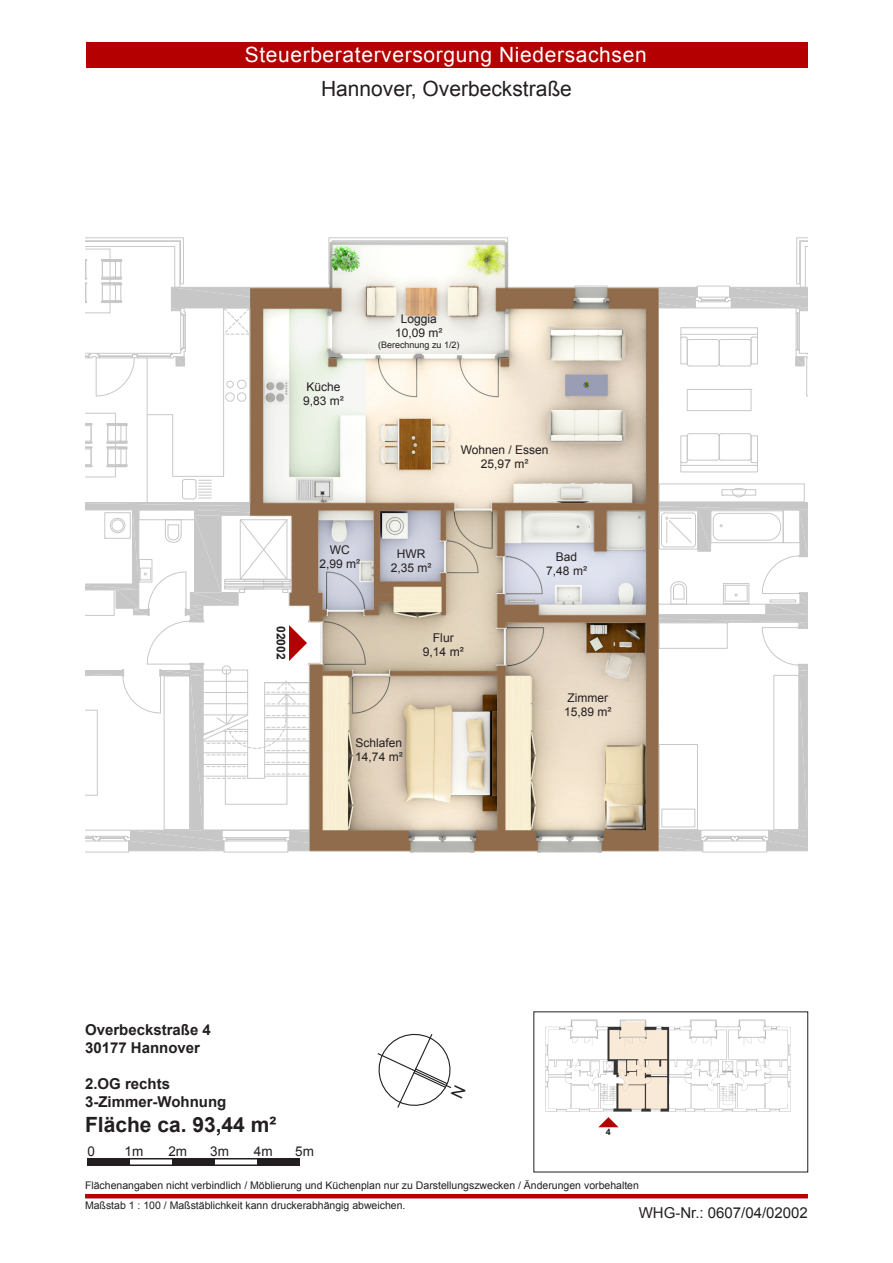
<style>
.page{position:relative;width:893px;height:1263px;background:#fff}
.page>*{position:absolute;margin:0;border:0;box-sizing:border-box;transform-origin:0 0}
.t1{font:21px "Arial";letter-spacing:.03em;color:#fff}
.t2{font:21px "Arial";color:#231f20}
.t3{font:700 21px "Arial";color:#231f20}
.t4{font:700 15px "Arial";color:#231f20}
.t5{font:15px "Arial";color:#231f20}
.t6{font:13.5px "Arial";color:#231f20}
.t7{font:12.15px "Arial";color:#231f20}
.t8{font:12px "Arial";color:#231f20}
.t9{font:700 12px "Arial";color:#231f20}
.t10{font:10.5px "Arial";color:#231f20}
.t11{font:9px "Arial";color:#231f20}
.t12{font:700 9px "Arial";color:#231f20}
</style>
<div class="page">
<div style="left:87px;top:1158px;width:43px;height:8px;background:#231f20"></div>
<hr style="left:87px;top:1158px;width:213px;height:1px;background:#231f20">
<hr style="left:87px;top:1164px;width:213px;height:2px;background:#231f20">
<div style="left:172px;top:1158px;width:43px;height:8px;background:#231f20"></div>
<div style="left:257px;top:1158px;width:43px;height:8px;background:#231f20"></div>
<hr style="left:85px;top:1194px;width:723px;height:4px;background:#b60300">
<div style="left:86px;top:43px;width:721px;height:25px;background:#b40000"></div>
<img style="left:534px;top:1012px;width:274px;height:160px">
<svg style="left:85px;top:238px;width:723px;height:614px"></svg>
<svg style="left:598px;top:1117px;width:21px;height:10px"></svg>
<svg style="left:377px;top:1033px;width:75px;height:75px"></svg>
<h1 class="t1" style="left:245px;top:41px;width:404px">Steuerberaterversorgung Niedersachsen</h1>
<h1 class="t2" style="left:321px;top:75px;width:252px">Hannover, Overbeckstraße</h1>
<p class="t8" style="left:307px;top:379px;width:36px">Küche</p>
<p class="t8" style="left:303px;top:393px;width:42px">9,83 m²</p>
<p class="t8" style="left:401px;top:311px;width:38px">Loggia</p>
<p class="t8" style="left:395px;top:325px;width:49px">10,09 m²</p>
<p class="t11" style="left:378px;top:339px;width:83px">(Berechnung zu 1/2)</p>
<p class="t8" style="left:461px;top:441px;width:89px">Wohnen / Essen</p>
<p class="t8" style="left:481px;top:456px;width:49px">25,97 m²</p>
<p class="t9" style="left:289px;top:626px;width:35px;rotate:90deg">02002</p>
<p class="t8" style="left:330px;top:541px;width:21px">WC</p>
<p class="t8" style="left:320px;top:556px;width:42px">2,99 m²</p>
<p class="t8" style="left:397px;top:546px;width:30px">HWR</p>
<p class="t8" style="left:391px;top:560px;width:42px">2,35 m²</p>
<p class="t7" style="left:433px;top:629px;width:22px">Flur</p>
<p class="t7" style="left:423px;top:644px;width:43px">9,14 m²</p>
<p class="t8" style="left:356px;top:735px;width:48px">Schlafen</p>
<p class="t8" style="left:355px;top:749px;width:49px">14,74 m²</p>
<p class="t8" style="left:556px;top:549px;width:23px">Bad</p>
<p class="t8" style="left:546px;top:563px;width:42px">7,48 m²</p>
<p class="t8" style="left:568px;top:690px;width:42px">Zimmer</p>
<p class="t8" style="left:564px;top:704px;width:49px">15,89 m²</p>
<p class="t4" style="left:85px;top:1019px;width:127px">Overbeckstraße 4</p>
<p class="t4" style="left:85px;top:1037px;width:117px">30177 Hannover</p>
<p class="t4" style="left:85px;top:1073px;width:87px">2.OG rechts</p>
<p class="t4" style="left:85px;top:1091px;width:143px">3-Zimmer-Wohnung</p>
<p class="t3" style="left:85px;top:1110px;width:193px">Fläche ca. 93,44 m²</p>
<p class="t12" style="left:606px;top:1126px;width:7px">4</p>
<p class="t6" style="left:87px;top:1142px;width:9px">0</p>
<p class="t6" style="left:125px;top:1142px;width:20px">1m</p>
<p class="t6" style="left:168px;top:1142px;width:20px">2m</p>
<p class="t6" style="left:210px;top:1142px;width:20px">3m</p>
<p class="t6" style="left:254px;top:1142px;width:20px">4m</p>
<p class="t6" style="left:295px;top:1142px;width:20px">5m</p>
<p class="t10" style="left:85px;top:1179px;width:555px">Flächenangaben nicht verbindlich / Möblierung und Küchenplan nur zu Darstellungszwecken / Änderungen vorbehalten</p>
<p class="t10" style="left:85px;top:1198px;width:322px">Maßstab 1 : 100 / Maßstäblichkeit kann druckerabhängig abweichen.</p>
<p class="t5" style="left:639px;top:1203px;width:171px">WHG-Nr.: 0607/04/02002</p>
</div>
